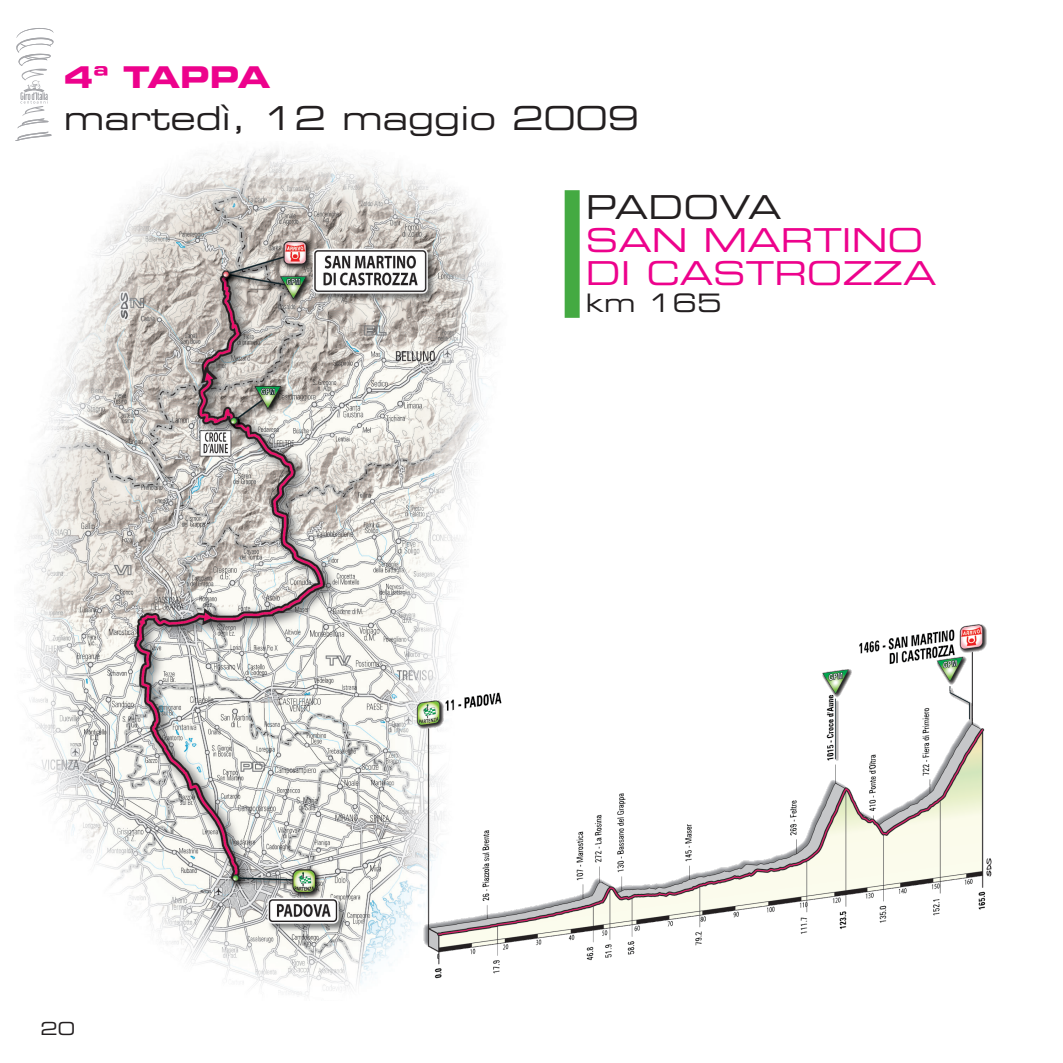
<style>
.page{position:relative;width:1063px;height:1063px;background:#fff}
.page>*{position:absolute;margin:0;border:0;box-sizing:border-box;transform-origin:0 0}
.t1{font:33px "Eurostile Extended Two";color:#231f20}
.t2{font:33px/33px "Eurostile Extended Two";color:#ed028c}
.t3{font:30px "Eurostile Bold Extended Two";color:#ed028c}
.t4{font:25.5px "Eurostile Extended Two";color:#231f20}
.t5{font:18px "Eurostile Extended Two";color:#231f20}
</style>
<div class="page">
<svg style="left:15px;top:28px;width:39px;height:113px"></svg>
<img style="left:23px;top:148px;width:476px;height:848px">
<img style="left:405px;top:606px;width:587px;height:379px">
<div style="left:565px;top:190px;width:15px;height:128px;background:#44aa42"></div>
<p class="t3" style="left:64px;top:56px;width:208px">4ª TAPPA</p>
<p class="t1" style="left:64px;top:96px;width:577px">martedì, 12 maggio 2009</p>
<p class="t5" style="left:40px;top:1016px;width:36px">20</p>
<p class="t1" style="left:586px;top:185px;width:197px">PADOVA</p>
<p class="t2" style="left:586px;top:223px;width:352px">SAN MARTINO<br>DI CASTROZZA</p>
<p class="t4" style="left:586px;top:285px;width:137px">km 165</p>
</div>
